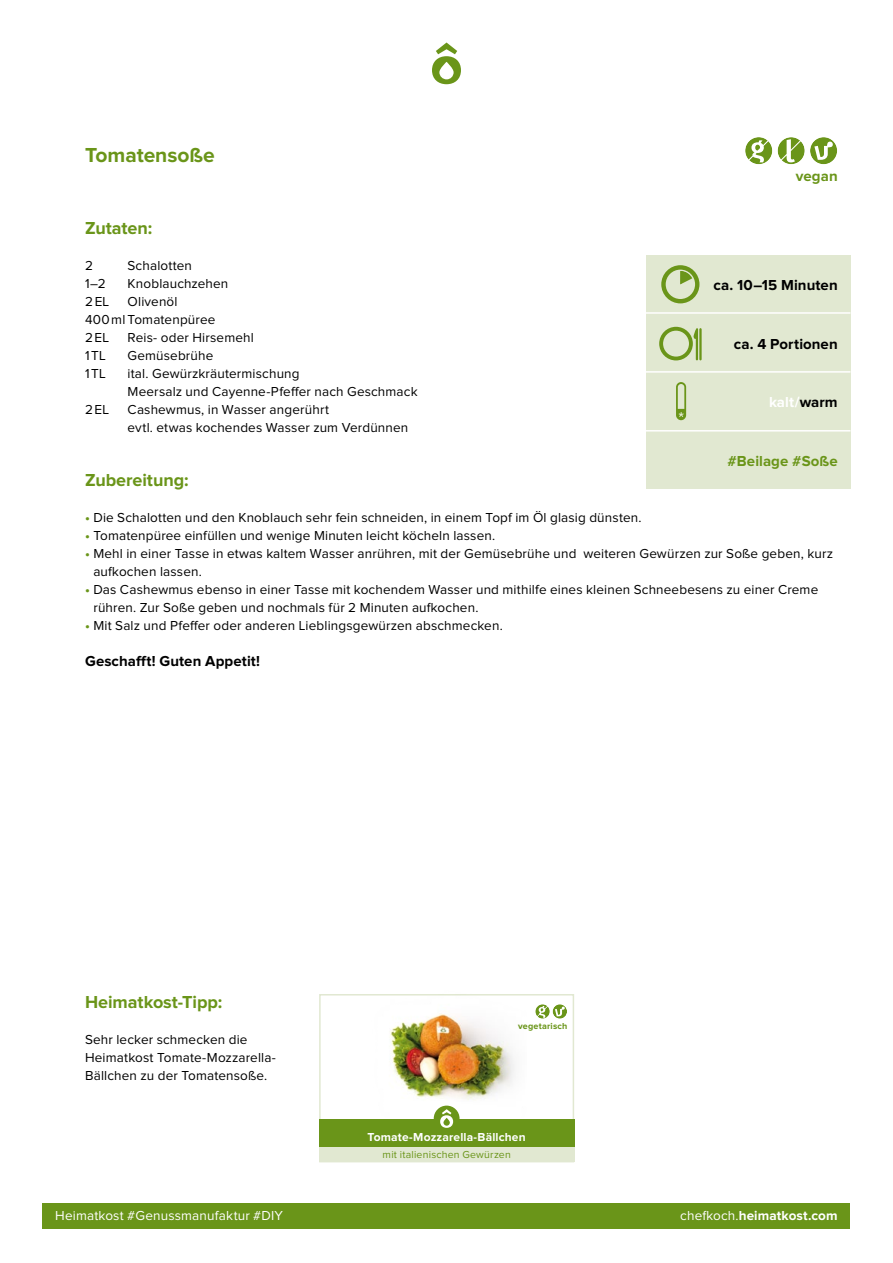
<style>
.page{position:relative;width:893px;height:1263px;background:#fff}
.page>*{position:absolute;margin:0;border:0;box-sizing:border-box;transform-origin:0 0}
.t1{font:700 21px "Proxima Nova";letter-spacing:-.005em;color:#6a9519}
.t2{font:700 18px "Proxima Nova";letter-spacing:-.005em;color:#6a9519}
.t3{font:700 15px "Proxima Nova";letter-spacing:.005em;color:#000}
.t4{font:700 15px "Proxima Nova";letter-spacing:.005em;color:#6a9519}
.t5{font:700 15px "Proxima Nova";letter-spacing:.005em;color:#fff}
.t6{font:13.5px/18px "Proxima Nova";letter-spacing:.01em;color:#000}
.t7{font:13.5px "Proxima Nova";letter-spacing:.01em;color:#fff}
.t8{font:700 13.5px "Proxima Nova";letter-spacing:.01em;color:#fff}
.t9{font:700 12px "Proxima Nova";letter-spacing:.01em;color:#fff}
.t10{font:10.5px "Proxima Nova";letter-spacing:.02em;color:#6a9519}
.t11{font:700 9px "Proxima Nova";letter-spacing:.02em;color:#6a9519}
.s1{color:#000}
.s2{font-weight:700;color:#6a9519}
.s3{font-weight:400}
</style>
<div class="page">
<div style="left:43px;top:1203px;width:807px;height:26px;background:#6a9519"></div>
<svg style="left:432px;top:43px;width:29px;height:41px"></svg>
<div style="left:319px;top:994px;width:255px;height:168px;border:2px solid #e1e8d1"></div>
<div style="left:319px;top:1119px;width:255px;height:28px;background:#6a9519"></div>
<div style="left:434px;top:1105px;width:26px;height:26px;background:#6a9519;border-radius:50%"></div>
<svg style="left:440px;top:1118px;width:13px;height:10px"></svg>
<svg style="left:535px;top:1004px;width:32px;height:15px"></svg>
<img style="left:367px;top:994px;width:159px;height:124px">
<div style="left:319px;top:1147px;width:255px;height:15px;background:#e1e8d1"></div>
<div style="left:646px;top:255px;width:204px;height:234px;background:#e1e8d1"></div>
<svg style="left:778px;top:137px;width:59px;height:27px"></svg>
<svg style="left:745px;top:137px;width:27px;height:27px"></svg>
<hr style="left:645px;top:312px;width:205px;height:2px;background:#fff">
<hr style="left:645px;top:371px;width:205px;height:2px;background:#fff">
<hr style="left:645px;top:430px;width:205px;height:1px;background:#fff">
<hr style="left:699px;top:328px;width:3px;height:32px;background:#6a9519">
<svg style="left:659px;top:327px;width:39px;height:33px"></svg>
<svg style="left:661px;top:265px;width:38px;height:38px"></svg>
<svg style="left:676px;top:382px;width:10px;height:38px"></svg>
<h1 class="t1" style="left:85px;top:145px;width:131px">Tomatensoße</h1>
<h2 class="t2" style="left:85px;top:220px;width:69px">Zutaten:</h2>
<p class="t6" style="left:85px;top:257px;width:9px">2</p>
<p class="t6" style="left:128px;top:257px;width:66px">Schalotten</p>
<p class="t6" style="left:85px;top:275px;width:22px">1–2</p>
<p class="t6" style="left:128px;top:275px;width:102px">Knoblauchzehen</p>
<p class="t6" style="left:85px;top:293px;width:26px">2EL</p>
<p class="t6" style="left:85px;top:293px;width:132px;text-indent:43px">Olivenöl<br>400ml Tomatenpüree<br>2EL</p>
<p class="t6" style="left:128px;top:329px;width:128px">Reis- oder Hirsemehl</p>
<p class="t6" style="left:85px;top:347px;width:22px">1TL</p>
<p class="t6" style="left:128px;top:347px;width:87px">Gemüsebrühe</p>
<p class="t6" style="left:85px;top:365px;width:22px">1TL</p>
<p class="t6" style="left:128px;top:365px;width:292px">ital. Gewürzkräutermischung<br>Meersalz und Cayenne-Pfeffer nach Geschmack</p>
<p class="t6" style="left:85px;top:401px;width:26px">2EL</p>
<p class="t6" style="left:128px;top:401px;width:282px">Cashewmus, in Wasser angerührt<br>evtl. etwas kochendes Wasser zum Verdünnen</p>
<p class="t4" style="left:796px;top:170px;width:43px">vegan</p>
<p class="t3" style="left:713px;top:278px;width:126px">ca. 10–15 Minuten</p>
<p class="t3" style="left:734px;top:337px;width:105px">ca. 4 Portionen</p>
<p class="t5" style="left:769px;top:395px;width:70px">kalt/<span class="s1">warm</span></p>
<p class="t4" style="left:728px;top:454px;width:112px">#Beilage #Soße</p>
<h2 class="t2" style="left:85px;top:472px;width:105px">Zubereitung:</h2>
<p class="t6" style="left:85px;top:509px;width:558px"><span class="s2">•</span> Die Schalotten und den Knoblauch sehr fein schneiden, in einem Topf im Öl glasig dünsten.</p>
<p class="t6" style="left:85px;top:527px;width:412px"><span class="s2">•</span> Tomatenpüree einfüllen und wenige Minuten leicht köcheln lassen.</p>
<p class="t6" style="left:93px;top:545px;width:741px;text-indent:-8px"><span class="s2">•</span> Mehl in einer Tasse in etwas kaltem Wasser anrühren, mit der Gemüsebrühe und weiteren Gewürzen zur Soße geben, kurz aufkochen lassen.</p>
<p class="t6" style="left:93px;top:581px;width:726px;text-indent:-8px"><span class="s2">•</span> Das Cashewmus ebenso in einer Tasse mit kochendem Wasser und mithilfe eines kleinen Schneebesens zu einer Creme rühren. Zur Soße geben und nochmals für 2 Minuten aufkochen.</p>
<p class="t6" style="left:85px;top:617px;width:419px"><span class="s2">•</span> Mit Salz und Pfeffer oder anderen Lieblingsgewürzen abschmecken.</p>
<p class="t3" style="left:85px;top:654px;width:177px">Geschafft! Guten Appetit!</p>
<h2 class="t2" style="left:85px;top:994px;width:139px">Heimatkost-Tipp:</h2>
<p class="t6" style="left:85px;top:1031px;width:192px">Sehr lecker schmecken die<br>Heimatkost Tomate-Mozzarella-<br>Bällchen zu der Tomatensoße.</p>
<p class="t11" style="left:518px;top:1021px;width:51px">vegetarisch</p>
<p class="t9" style="left:368px;top:1131px;width:160px">Tomate-Mozzarella-Bällchen</p>
<p class="t10" style="left:383px;top:1150px;width:130px">mit italienischen Gewürzen</p>
<p class="t7" style="left:55px;top:1210px;width:229px">Heimatkost #Genussmanufaktur #DIY</p>
<p class="t8" style="left:680px;top:1210px;width:159px"><span class="s3">chefkoch.</span>heimatkost.com</p>
</div>
